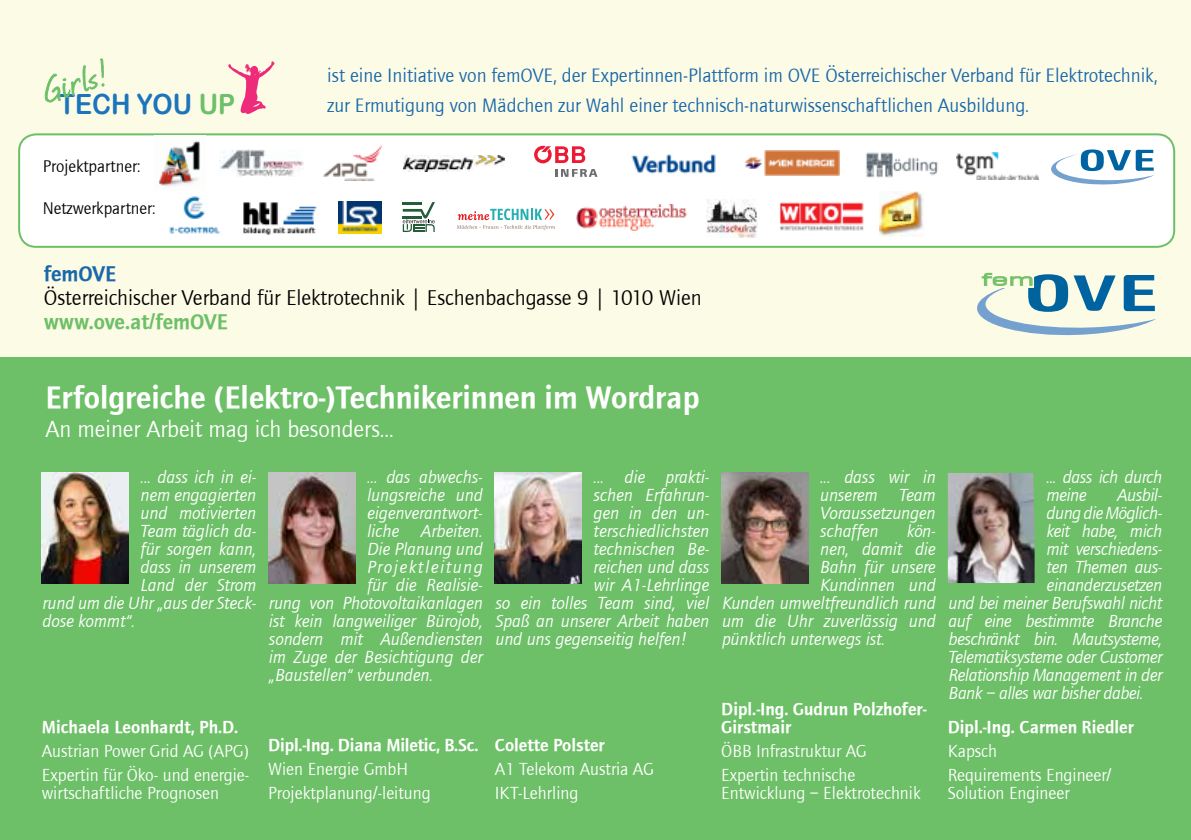
<style>
.page{position:relative;width:1191px;height:840px;background:#fff}
.page>*{position:absolute;margin:0;border:0;box-sizing:border-box;transform-origin:0 0}
.t1{font:32px "Foundry Journal Demi";color:#fff}
.t2{font:27.8px "Arial Rounded MT Bold";color:#1c75bc;scale:.92 1}
.t3{font:24px "Foundry Journal";color:#fff}
.t4{font:22px "Foundry Journal";letter-spacing:-.005em;color:#000}
.t5{font:22px "Foundry Journal Demi";color:#6dc067}
.t6{font:22px "Foundry Journal Demi";color:#1a68a9}
.t7{font:20px "Foundry Journal";color:#1a68a9}
.t8{font:italic 18px/18px "Foundry Journal";color:#fff;text-align:justify}
.t9{font:18px/23.6px "Foundry Journal";color:#fff}
.t10{font:italic 18px/18px "Foundry Journal";letter-spacing:-.02em;color:#fff}
.t11{font:18px/18px "Foundry Journal Demi";color:#fff}
.t12{font:italic 18px "Foundry Journal";letter-spacing:.09em;color:#fff}
.t13{font:17.4px "Foundry Journal";color:#000}
.t14{font:16.6px "Square 721 BT";color:#73c167;scale:1.86 1}
.s1{color:#6dc069}
.s2{font-family:"Arial";font-weight:700}
.s3{font-family:"Arial"}
</style>
<div class="page">
<div style="left:0;top:0;width:1191px;height:839px;background:#fcfbe6"></div>
<div style="left:19px;top:134px;width:1155px;height:113px;background:#fff;border-radius:17px"></div>
<div style="left:18px;top:133px;width:1157px;height:115px;border:2px solid #6dc067;border-radius:17px"></div>
<svg style="left:44px;top:58px;width:61px;height:45px"></svg>
<svg style="left:228px;top:61px;width:46px;height:53px"></svg>
<div style="left:0;top:357px;width:1191px;height:482px;background:#6dc067"></div>
<svg style="left:977px;top:273px;width:179px;height:63px"></svg>
<img style="left:159px;top:141px;width:41px;height:45px">
<img style="left:219px;top:149px;width:84px;height:28px">
<img style="left:323px;top:146px;width:59px;height:35px">
<img style="left:404px;top:155px;width:101px;height:16px">
<svg style="left:534px;top:146px;width:51px;height:17px"></svg>
<svg style="left:555px;top:169px;width:42px;height:8px"></svg>
<img style="left:631px;top:154px;width:85px;height:20px">
<img style="left:744px;top:151px;width:95px;height:24px">
<img style="left:866px;top:152px;width:72px;height:26px">
<img style="left:956px;top:152px;width:82px;height:27px">
<svg style="left:1051px;top:149px;width:103px;height:36px"></svg>
<div style="left:1135px;top:150px;width:5px;height:20px;background:#0063a1;border-radius:2px"></div>
<img style="left:577px;top:204px;width:110px;height:26px">
<svg style="left:457px;top:208px;width:98px;height:22px"></svg>
<img style="left:780px;top:202px;width:84px;height:29px">
<img style="left:169px;top:196px;width:52px;height:38px">
<img style="left:243px;top:202px;width:74px;height:33px">
<img style="left:706px;top:200px;width:52px;height:37px">
<img style="left:339px;top:201px;width:42px;height:32px">
<svg style="left:403px;top:202px;width:32px;height:30px"></svg>
<img style="left:42px;top:472px;width:87px;height:110px">
<img style="left:495px;top:472px;width:86px;height:110px">
<img style="left:721px;top:472px;width:87px;height:110px">
<img style="left:947px;top:473px;width:87px;height:109px">
<img style="left:268px;top:472px;width:87px;height:110px">
<img style="left:879px;top:191px;width:45px;height:45px">
<p class="t7" style="left:327px;top:64px;width:832px">ist eine I nitiative von femOVE, der Expertinnen-Plattform im OVE Österreichischer Verband für Elektrotechnik,</p>
<h2 class="t2" style="left:59px;top:88px;width:193px">TECH YOU <span class="s1">UP</span></h2>
<p class="t7" style="left:327px;top:94px;width:703px">zur Ermutigung von Mädchen zur Wahl einer technisch-naturwissenschaftlichen Ausbildung.</p>
<p class="t13" style="left:43px;top:157px;width:99px">Projektpartner:</p>
<p class="t13" style="left:43px;top:199px;width:114px">N etzwerkpartner:</p>
<p class="t6" style="left:44px;top:261px;width:74px">femOVE</p>
<p class="t4" style="left:44px;top:285px;width:659px">Österreichischer Verband für Elektrotechnik | Eschenbachgasse 9 | 1010 Wien</p>
<p class="t5" style="left:44px;top:309px;width:185px">www.ove.at<span class="s2">/</span>femOVE</p>
<p class="t14" style="left:981px;top:269px;width:30px">fem</p>
<h1 class="t1" style="left:46px;top:379px;width:655px">Erfolgreiche (Elektro-)Technikerinnen im Wordrap</h1>
<h3 class="t3" style="left:46px;top:416px;width:350px">An meiner Arbeit mag ich besonders…</h3>
<p class="t8" style="left:140px;top:468px;width:117px">... dass ich in ei-</p>
<p class="t8" style="left:140px;top:486px;width:117px">nem engagierten</p>
<p class="t8" style="left:140px;top:504px;width:117px">und motivierten</p>
<p class="t8" style="left:140px;top:522px;width:117px">Team täglich da-</p>
<p class="t8" style="left:140px;top:540px;width:117px">für sorgen kann,</p>
<p class="t8" style="left:140px;top:558px;width:117px">dass in unserem</p>
<p class="t8" style="left:140px;top:576px;width:117px">Land der Strom</p>
<p class="t8" style="left:42px;top:594px;width:215px">rund um die Uhr „aus der Steck-</p>
<p class="t8" style="left:42px;top:612px;width:94px">dose kommt“.</p>
<p class="t8" style="left:366px;top:468px;width:117px">… das abwechs-</p>
<p class="t8" style="left:366px;top:486px;width:117px">lungsreiche und</p>
<p class="t8" style="left:366px;top:504px;width:117px">eigenverantwort-</p>
<p class="t8" style="left:366px;top:522px;width:117px">liche Arbeiten.</p>
<p class="t8" style="left:366px;top:540px;width:117px">Die Planung und</p>
<p class="t12" style="left:366px;top:557px;width:117px">Projektleitung</p>
<p class="t8" style="left:366px;top:576px;width:117px">für die Realisie-</p>
<p class="t8" style="left:268px;top:594px;width:215px">rung von Photovoltaikanlagen</p>
<p class="t8" style="left:268px;top:612px;width:215px">ist kein langweiliger Bürojob,</p>
<p class="t8" style="left:268px;top:630px;width:215px">sondern mit Außendiensten</p>
<p class="t8" style="left:268px;top:648px;width:215px">im Zuge der Besichtigung der</p>
<p class="t8" style="left:268px;top:666px;width:165px">„Baustellen“ verbunden.</p>
<p class="t8" style="left:593px;top:468px;width:117px">... die prakti-</p>
<p class="t8" style="left:593px;top:486px;width:117px">schen Erfahrun-</p>
<p class="t8" style="left:593px;top:504px;width:117px">gen in den un-</p>
<p class="t8" style="left:593px;top:522px;width:117px">terschiedlichsten</p>
<p class="t8" style="left:593px;top:540px;width:117px">technischen Be-</p>
<p class="t8" style="left:593px;top:558px;width:117px">reichen und dass</p>
<p class="t8" style="left:593px;top:576px;width:117px">wir A1-Lehrlinge</p>
<p class="t8" style="left:495px;top:594px;width:215px">so ein tolles Team sind, viel</p>
<p class="t8" style="left:495px;top:612px;width:215px">Spaß an unserer Arbeit haben</p>
<p class="t8" style="left:495px;top:630px;width:193px">und uns gegenseitig helfen!</p>
<p class="t11" style="left:42px;top:718px;width:198px">Michaela Leonhardt, Ph.D.</p>
<p class="t9" style="left:42px;top:739px;width:209px">Austrian Power Grid AG (APG)<br>Expertin für Öko- und energie-</p>
<p class="t9" style="left:42px;top:781px;width:179px">wirtschaftliche Prognosen</p>
<p class="t11" style="left:268px;top:736px;width:212px">Dipl.-I ng. Diana Miletic, B.Sc.</p>
<p class="t9" style="left:268px;top:757px;width:164px">Wien Energie GmbH<br>Projektplanung<span class="s3">/</span>-leitung</p>
<p class="t11" style="left:495px;top:736px;width:111px">Colette Polster</p>
<p class="t9" style="left:495px;top:757px;width:161px">A1 Telekom Austria AG<br>IKT-Lehrling</p>
<p class="t8" style="left:819px;top:468px;width:117px">... dass wir in unserem Team Voraussetzungen schaffen</p>
<p class="t8" style="left:906px;top:522px;width:31px">kön-</p>
<p class="t8" style="left:819px;top:540px;width:117px">nen, damit die</p>
<p class="t8" style="left:819px;top:558px;width:117px">Bahn für unsere</p>
<p class="t8" style="left:819px;top:576px;width:117px">Kundinnen und</p>
<p class="t8" style="left:721px;top:594px;width:215px">Kunden umweltfreundlich rund</p>
<p class="t8" style="left:721px;top:612px;width:215px">um die Uhr zuverlässig und</p>
<p class="t8" style="left:721px;top:630px;width:164px">pünktlich unterwegs ist.</p>
<p class="t11" style="left:721px;top:700px;width:207px">Dipl.-I ng. Gudrun Polzhofer-<br>Girstmair</p>
<p class="t9" style="left:721px;top:739px;width:147px">ÖBB I nfrastruktur AG<br>Expertin technische</p>
<p class="t9" style="left:721px;top:781px;width:201px">Entwicklung – Elektrotechnik</p>
<p class="t10" style="left:1046px;top:468px;width:117px">... dass ich durch meine</p>
<p class="t8" style="left:1116px;top:486px;width:47px">Ausbil-</p>
<p class="t10" style="left:1046px;top:504px;width:117px">dung die Möglich-</p>
<p class="t10" style="left:1046px;top:522px;width:117px">keit habe, mich</p>
<p class="t10" style="left:1046px;top:540px;width:117px">mit verschiedens-</p>
<p class="t10" style="left:1046px;top:558px;width:117px">ten Themen aus-</p>
<p class="t8" style="left:1046px;top:576px;width:117px">einanderzusetzen</p>
<p class="t10" style="left:947px;top:594px;width:215px">und bei meiner Berufswahl nicht</p>
<p class="t10" style="left:947px;top:612px;width:215px">auf eine bestimmte Branche</p>
<p class="t10" style="left:947px;top:630px;width:215px">beschränkt bin. Mautsysteme,</p>
<p class="t10" style="left:947px;top:648px;width:215px">Telematiksysteme oder Customer</p>
<p class="t10" style="left:947px;top:666px;width:215px">Relationship Management in der</p>
<p class="t10" style="left:947px;top:684px;width:196px">Bank – alles war bisher dabei.</p>
<p class="t11" style="left:947px;top:718px;width:188px">Dipl.-I ng. Carmen Riedler</p>
<p class="t9" style="left:947px;top:739px;width:165px">Kapsch<br>Requirements Engineer<span class="s3">/</span></p>
<p class="t9" style="left:947px;top:781px;width:123px">Solution Engineer</p>
</div>
